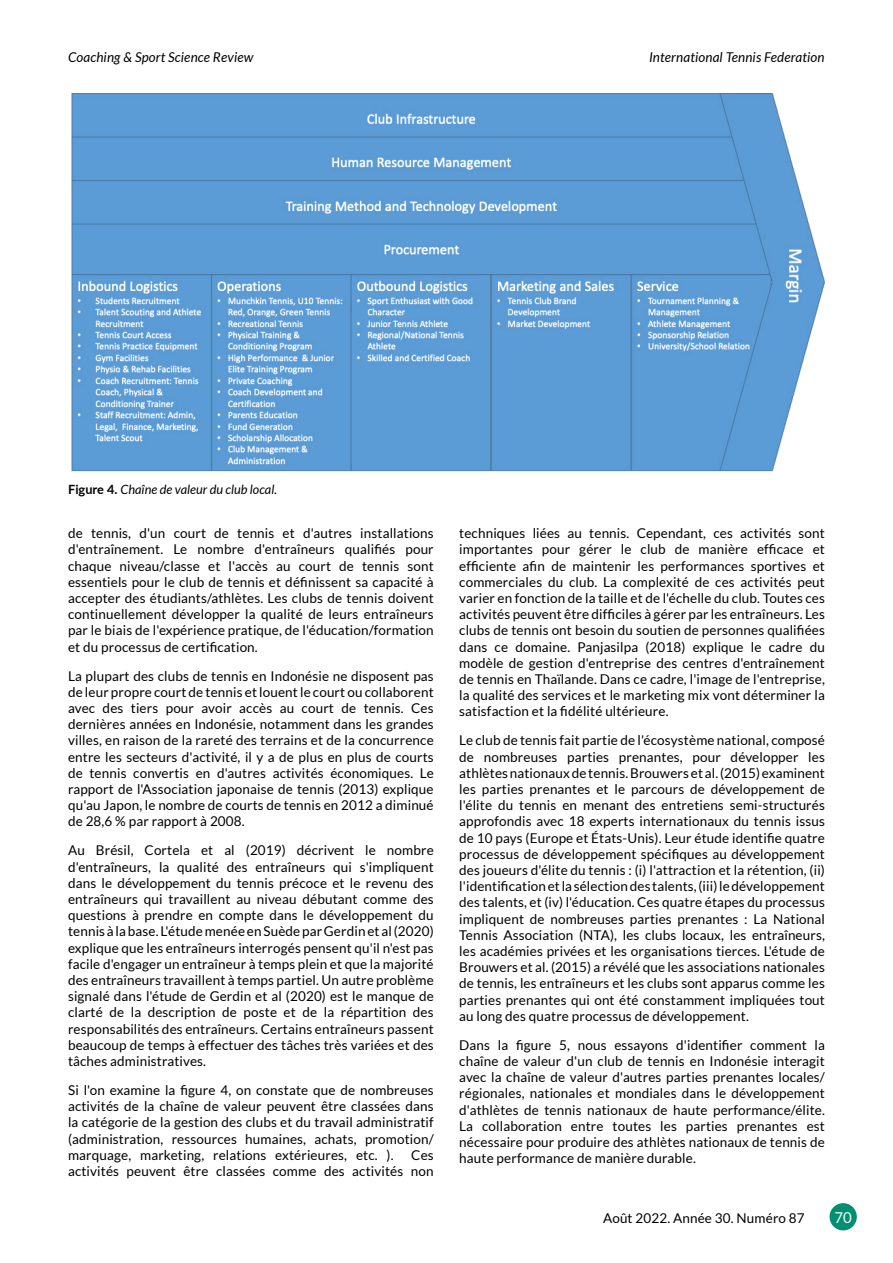
<style>
.page{position:relative;width:893px;height:1263px;background:#fff}
.page>*{position:absolute;margin:0;border:0;box-sizing:border-box;transform-origin:0 0}
.t1{font:15px "Lato";color:#fff}
.t2{font:13.5px/16.2px "Lato";letter-spacing:.01em;color:#000;text-align:justify}
.t3{font:italic 13.5px "Lato";letter-spacing:.01em;color:#000}
.t4{font:italic 12.75px "Lato";color:#000}
.s1{font-weight:700;font-style:normal}
</style>
<div class="page">
<div style="left:829px;top:1203px;width:28px;height:27px;background:#008f70;border-radius:50%"></div>
<img style="left:71px;top:94px;width:754px;height:377px">
<p class="t3" style="left:68px;top:50px;width:187px">Coaching &amp; Sport Science Review</p>
<p class="t3" style="left:649px;top:50px;width:177px">International Tennis Federation</p>
<p class="t4" style="left:68px;top:482px;width:210px"><span class="s1">Figure 4.</span> Chaîne de valeur du club local.</p>
<p class="t2" style="left:68px;top:525px;width:367px">de tennis, d'un court de tennis et d'autres installations d'entraînement. Le nombre d'entraîneurs qualifiés pour chaque niveau/classe et l'accès au court de tennis sont essentiels pour le club de tennis et définissent sa capacité à accepter des étudiants/athlètes. Les clubs de tennis doivent continuellement développer la qualité de leurs entraîneurs par le biais de l'expérience pratique, de l'éducation/formation et du processus de certification.</p>
<p class="t2" style="left:68px;top:667px;width:367px">La plupart des clubs de tennis en Indonésie ne disposent pas de leur propre court de tennis et louent le court ou collaborent avec des tiers pour avoir accès au court de tennis. Ces dernières années en Indonésie, notamment dans les grandes villes, en raison de la rareté des terrains et de la concurrence entre les secteurs d'activité, il y a de plus en plus de courts de tennis convertis en d'autres activités économiques. Le rapport de l'Association japonaise de tennis (2013) explique qu'au Japon, le nombre de courts de tennis en 2012 a diminué de 28,6 % par rapport à 2008.</p>
<p class="t2" style="left:68px;top:842px;width:367px">Au Brésil, Cortela et al (2019) décrivent le nombre d'entraîneurs, la qualité des entraîneurs qui s'impliquent dans le développement du tennis précoce et le revenu des entraîneurs qui travaillent au niveau débutant comme des questions à prendre en compte dans le développement du tennis à la base. L'étude menée en Suède par Gerdin et al (2020) explique que les entraîneurs interrogés pensent qu'il n'est pas facile d'engager un entraîneur à temps plein et que la majorité des entraîneurs travaillent à temps partiel. Un autre problème signalé dans l'étude de Gerdin et al (2020) est le manque de clarté de la description de poste et de la répartition des responsabilités des entraîneurs. Certains entraîneurs passent beaucoup de temps à effectuer des tâches très variées et des tâches administratives.</p>
<p class="t2" style="left:68px;top:1082px;width:367px">Si l'on examine la figure 4, on constate que de nombreuses activités de la chaîne de valeur peuvent être classées dans la catégorie de la gestion des clubs et du travail administratif (administration, ressources humaines, achats, promotion/ marquage, marketing, relations extérieures, etc. ).</p>
<p class="t2" style="left:68px;top:1147px;width:367px;text-align:right">Ces<br>activités peuvent être classées comme des activités non</p>
<p class="t2" style="left:459px;top:525px;width:367px">techniques liées au tennis. Cependant, ces activités sont importantes pour gérer le club de manière efficace et efficiente afin de maintenir les performances sportives et commerciales du club. La complexité de ces activités peut varier en fonction de la taille et de l'échelle du club. Toutes ces activités peuvent être difficiles à gérer par les entraîneurs. Les clubs de tennis ont besoin du soutien de personnes qualifiées dans ce domaine. Panjasilpa (2018) explique le cadre du modèle de gestion d'entreprise des centres d'entraînement de tennis en Thaïlande. Dans ce cadre, l'image de l'entreprise, la qualité des services et le marketing mix vont déterminer la satisfaction et la fidélité ultérieure.</p>
<p class="t2" style="left:459px;top:732px;width:367px">Le club de tennis fait partie de l'écosystème national, composé de nombreuses parties prenantes, pour développer les athlètes nationaux de tennis. Brouwers et al. (2015) examinent les parties prenantes et le parcours de développement de l'élite du tennis en menant des entretiens semi-structurés approfondis avec 18 experts internationaux du tennis issus de 10 pays (Europe et États-Unis). Leur étude identifie quatre processus de développement spécifiques au développement des joueurs d'élite du tennis : (i) l'attraction et la rétention, (ii) l'identification et la sélection des talents, (iii) le développement des talents, et (iv) l'éducation. Ces quatre étapes du processus impliquent de nombreuses parties prenantes : La National Tennis Association (NTA), les clubs locaux, les entraîneurs, les académies privées et les organisations tierces. L'étude de Brouwers et al. (2015) a révélé que les associations nationales de tennis, les entraîneurs et les clubs sont apparus comme les parties prenantes qui ont été constamment impliquées tout au long des quatre processus de développement.</p>
<p class="t2" style="left:459px;top:1037px;width:367px">Dans la figure 5, nous essayons d'identifier comment la chaîne de valeur d'un club de tennis en Indonésie interagit avec la chaîne de valeur d'autres parties prenantes locales/ régionales, nationales et mondiales dans le développement d'athlètes de tennis nationaux de haute performance/élite.<br>La collaboration entre toutes les parties prenantes est nécessaire pour produire des athlètes nationaux de tennis de haute performance de manière durable.</p>
<p class="t2" style="left:603px;top:1209px;width:203px">Août 2022. Année 30. Numéro 87</p>
<p class="t1" style="left:834px;top:1209px;width:19px">70</p>
</div>
